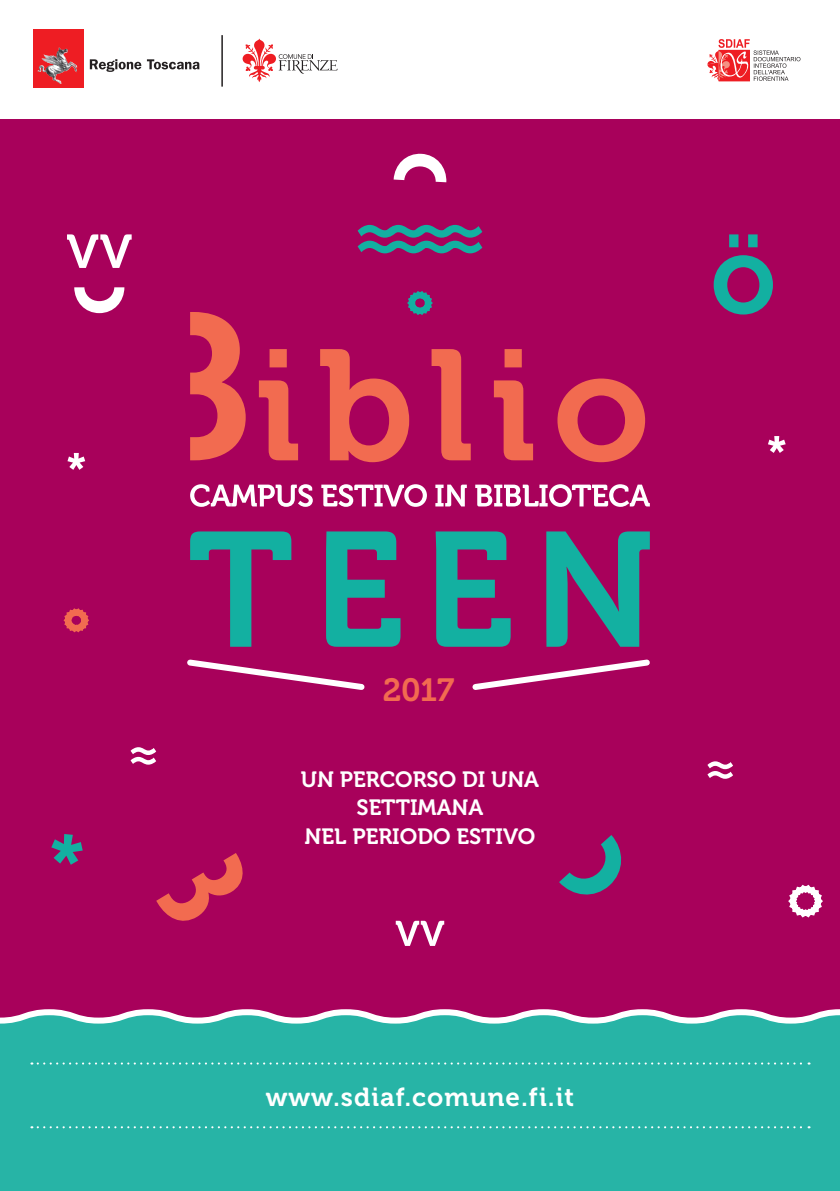
<style>
.page{position:relative;width:840px;height:1191px;background:#fff}
.page>*{position:absolute;margin:0;border:0;box-sizing:border-box;transform-origin:0 0}
.t1{font:32px "Museo 700";color:#f26b50}
.t2{font:26px "Museo 700";color:#fff}
.t3{font:22px/28.6px "Museo 700";color:#fff;text-align:center}
</style>
<div class="page">
<div style="left:0;top:119px;width:839px;height:940px;background:#a8015b"></div>
<svg style="left:33px;top:1009px;width:806px;height:2px"></svg>
<div style="left:0;top:1044px;width:839px;height:147px;background:#27b4a6"></div>
<svg style="left:190px;top:484px;width:459px;height:23px"></svg>
<svg style="left:190px;top:531px;width:459px;height:116px"></svg>
<svg style="left:259px;top:349px;width:385px;height:113px"></svg>
<svg style="left:190px;top:312px;width:55px;height:148px"></svg>
<svg style="left:33px;top:30px;width:50px;height:58px;background:#e22b30"></svg>
<img style="left:37px;top:47px;width:22px;height:25px">
<svg style="left:90px;top:59px;width:51px;height:13px"></svg>
<svg style="left:147px;top:59px;width:52px;height:10px"></svg>
<svg style="left:242px;top:38px;width:95px;height:44px"></svg>
<svg style="left:707px;top:39px;width:93px;height:43px"></svg>
<hr style="left:221px;top:35px;width:2px;height:52px;background:#231f20">
<svg style="left:156px;top:853px;width:87px;height:68px"></svg>
<svg style="left:768px;top:436px;width:17px;height:17px"></svg>
<svg style="left:67px;top:453px;width:18px;height:17px"></svg>
<svg style="left:357px;top:225px;width:125px;height:28px"></svg>
<svg style="left:51px;top:834px;width:32px;height:30px"></svg>
<svg style="left:395px;top:920px;width:49px;height:26px"></svg>
<svg style="left:713px;top:234px;width:59px;height:80px"></svg>
<svg style="left:67px;top:234px;width:65px;height:34px"></svg>
<svg style="left:74px;top:287px;width:50px;height:26px"></svg>
<svg style="left:559px;top:835px;width:63px;height:60px"></svg>
<svg style="left:393px;top:153px;width:53px;height:29px"></svg>
<svg style="left:63px;top:608px;width:26px;height:25px"></svg>
<svg style="left:788px;top:884px;width:35px;height:34px"></svg>
<svg style="left:407px;top:291px;width:26px;height:24px"></svg>
<svg style="left:130px;top:747px;width:26px;height:17px"></svg>
<svg style="left:707px;top:761px;width:25px;height:18px"></svg>
<svg style="left:38px;top:1126px;width:771px;height:2px"></svg>
<svg style="left:0;top:1011px;width:839px;height:53px"></svg>
<svg style="left:187px;top:659px;width:178px;height:31px"></svg>
<svg style="left:472px;top:659px;width:178px;height:31px"></svg>
<h1 class="t1" style="left:382px;top:671px;width:73px">2017</h1>
<p class="t3" style="left:300px;top:765px;width:240px">UN PERCORSO DI UNA<br>SETTIMANA<br>NEL PERIODO ESTIVO</p>
<p class="t2" style="left:265px;top:1082px;width:310px">WWW.SDIAF.COMUNE.FI.IT</p>
</div>
